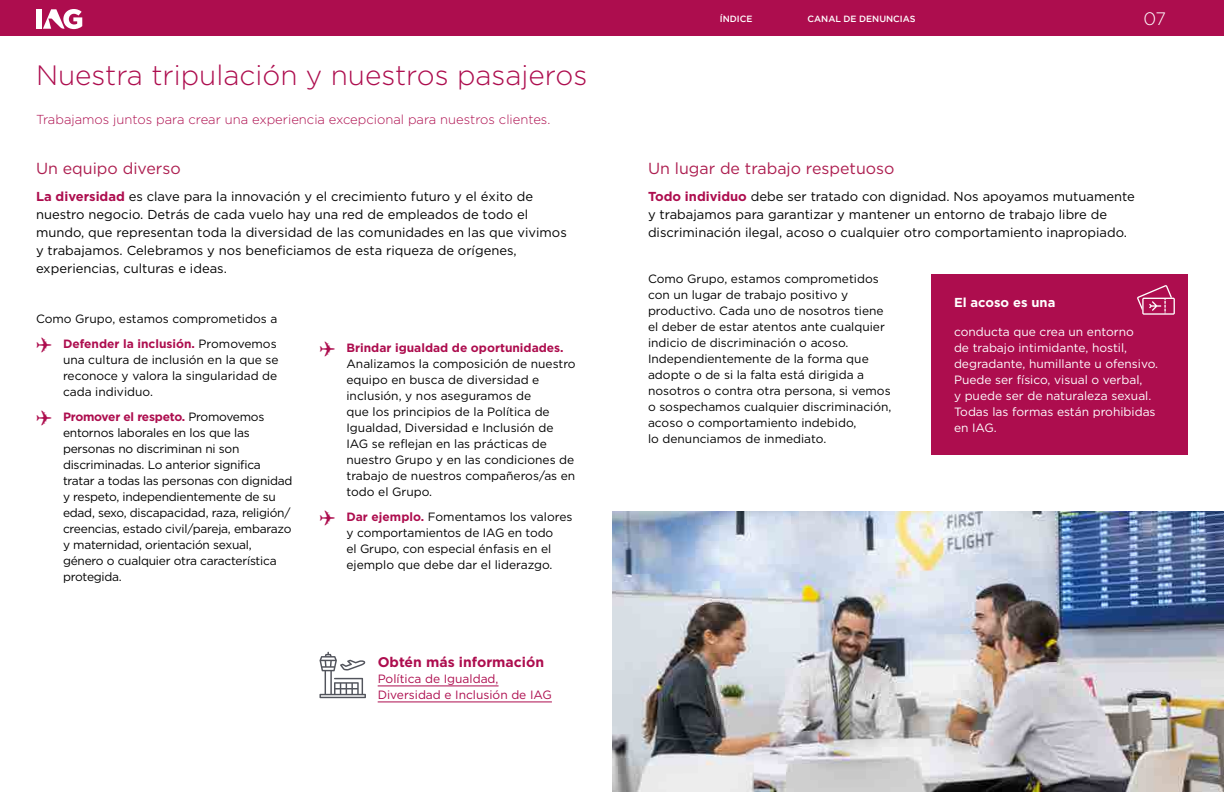
<style>
.page{position:relative;width:1224px;height:792px;background:#fff}
.page>*{position:absolute;margin:0;border:0;box-sizing:border-box;transform-origin:0 0}
.t1{font:300 28px "Gotham";color:#ad0d4e}
.t2{font:300 18px "Gotham";color:#fff}
.t3{font:16px "Gotham";color:#ad1e50}
.t4{font:700 14px "Gotham";color:#ad0d4e}
.t5{font:13px/18px "Gotham";color:#000}
.t6{font:300 13px "Gotham";color:#ad0d4e}
.t7{font:700 13px "Gotham";color:#fff}
.t8{font:12px/16px "Gotham";color:#000}
.t9{font:12px/16px "Gotham";letter-spacing:-.02em;color:#000}
.t10{font:12px/16px "Gotham";color:#fff}
.t11{font:12px/16px "Gotham";color:#ad0d4e}
.t12{font:500 9px "Gotham";color:#fff}
.s1{font-weight:700;color:#ad0d4e}
.s2{color:#ad0d4e}
</style>
<div class="page">
<img style="left:612px;top:512px;width:612px;height:280px">
<div style="left:0;top:0;width:1224px;height:36px;background:#ad0d4e"></div>
<div style="left:36px;top:9px;width:5px;height:20px;background:#fff"></div>
<svg style="left:43px;top:9px;width:39px;height:20px"></svg>
<div style="left:932px;top:274px;width:256px;height:181px;background:#ad0d4e"></div>
<svg style="left:1137px;top:285px;width:38px;height:30px"></svg>
<hr style="left:378px;top:686px;width:121px;height:1px;background:#ad0d4e">
<hr style="left:378px;top:702px;width:174px;height:1px;background:#ad0d4e">
<svg style="left:319px;top:652px;width:47px;height:46px"></svg>
<h1 class="t1" style="left:36px;top:60px;width:553px">Nuestra tripulación y nuestros pasajeros</h1>
<p class="t6" style="left:36px;top:113px;width:516px">Trabajamos juntos para crear una experiencia excepcional para nuestros clientes.</p>
<h3 class="t3" style="left:36px;top:159px;width:146px">Un equipo diverso</h3>
<p class="t5" style="left:36px;top:187px;width:532px"><span class="s1">La diversidad</span> es clave para la innovación y el crecimiento futuro y el éxito de nuestro negocio. Detrás de cada vuelo hay una red de empleados de todo el mundo, que representan toda la diversidad de las comunidades en las que vivimos y trabajamos. Celebramos y nos beneficiamos de esta riqueza de orígenes, experiencias, culturas e ideas.</p>
<p class="t8" style="left:36px;top:306px;width:243px;line-height:25px">Como Grupo, estamos comprometidos a <span class="s2">✈</span> <span class="s1">Defender la inclusión.</span> Promovemos</p>
<p class="t8" style="left:63px;top:351px;width:217px;text-align:justify">una cultura de inclusión en la que se reconoce y valora la singularidad de cada individuo.</p>
<p class="t9" style="left:63px;top:408px;width:231px;text-indent:-27px"><span class="s2">✈</span> <span class="s1">Promover el respeto.</span> Promovemos entornos laborales en los que las personas no discriminan ni son discriminadas. Lo anterior significa tratar a todas las personas con dignidad y respeto, independientemente de su edad, sexo, discapacidad, raza, religión/ creencias, estado civil/pareja, embarazo y maternidad, orientación sexual, género o cualquier otra característica protegida.</p>
<p class="t8" style="left:346px;top:339px;width:231px;text-indent:-27px"><span class="s2">✈</span> <span class="s1">Brindar igualdad de oportunidades.<br></span>Analizamos la composición de nuestro equipo en busca de diversidad e inclusión, y nos aseguramos de<br>que los principios de la Política de Igualdad, Diversidad e Inclusión de IAG se reflejan en las prácticas de nuestro Grupo y en las condiciones de trabajo de nuestros compañeros/as en todo el Grupo.</p>
<p class="t8" style="left:346px;top:508px;width:227px;text-indent:-27px"><span class="s2">✈</span> <span class="s1">Dar ejemplo.</span> Fomentamos los valores y comportamientos de IAG en todo<br>el Grupo, con especial énfasis en el ejemplo que debe dar el liderazgo.</p>
<p class="t4" style="left:378px;top:653px;width:168px">Obtén más información</p>
<p class="t11" style="left:378px;top:670px;width:176px">Política de Igualdad,<br>Diversidad e Inclusión de IAG</p>
<p class="t12" style="left:720px;top:13px;width:34px">ÍNDICE</p>
<p class="t12" style="left:808px;top:13px;width:110px">CANAL DE DENUNCIAS</p>
<h2 class="t2" style="left:1143px;top:8px;width:24px">07</h2>
<h3 class="t3" style="left:648px;top:159px;width:248px">Un lugar de trabajo respetuoso</h3>
<p class="t5" style="left:648px;top:187px;width:488px"><span class="s1">Todo individuo</span> debe ser tratado con dignidad. Nos apoyamos mutuamente y trabajamos para garantizar y mantener un entorno de trabajo libre de discriminación ilegal, acoso o cualquier otro comportamiento inapropiado.</p>
<p class="t8" style="left:648px;top:270px;width:245px">Como Grupo, estamos comprometidos con un lugar de trabajo positivo y productivo. Cada uno de nosotros tiene el deber de estar atentos ante cualquier indicio de discriminación o acoso.<br>Independientemente de la forma que adopte o de si la falta está dirigida a nosotros o contra otra persona, si vemos o sospechamos cualquier discriminación, acoso o comportamiento indebido,<br>lo denunciamos de inmediato.</p>
<p class="t7" style="left:954px;top:294px;width:103px">El acoso es una</p>
<p class="t10" style="left:954px;top:324px;width:206px">conducta que crea un entorno<br>de trabajo intimidante, hostil, degradante, humillante u ofensivo.<br>Puede ser físico, visual o verbal,<br>y puede ser de naturaleza sexual.<br>Todas las formas están prohibidas en IAG.</p>
</div>
